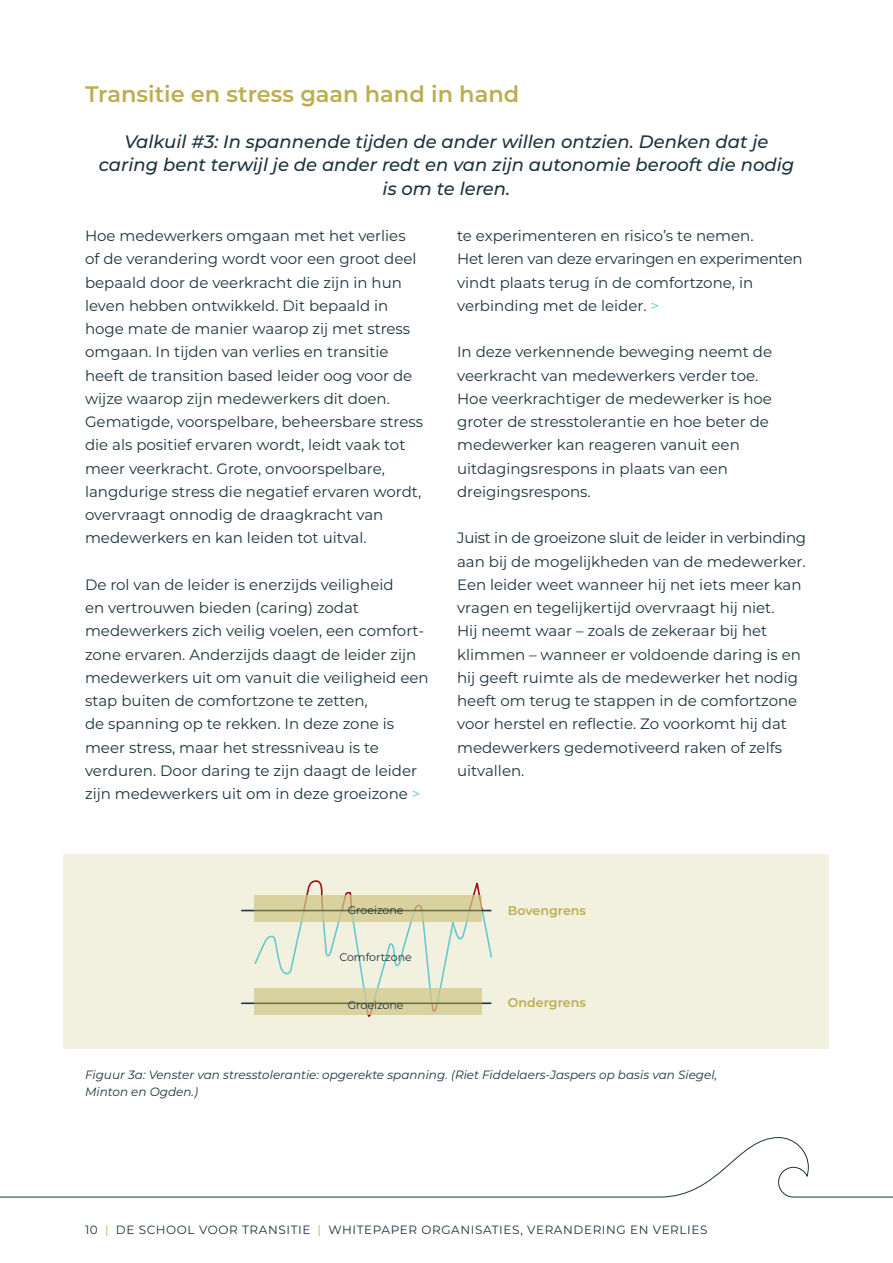
<style>
.page{position:relative;width:893px;height:1263px;background:#fff}
.page>*{position:absolute;margin:0;border:0;box-sizing:border-box;transform-origin:0 0}
.t1{font:600 22.5px "Montserrat";color:#bcae4f}
.t2{font:italic 500 18px/23.2px "Montserrat";color:#1c333d;text-align:center}
.t3{font:15px/23.2px "Montserrat";color:#1c333d}
.t4{font:600 12.6px "Montserrat";color:#bcae4f}
.t5{font:italic 12px/16.5px "Montserrat";color:#1c333d}
.t6{font:12px "Montserrat";letter-spacing:.05em;color:#1c333d}
.t7{font:11.1px "Montserrat";color:#1c333d}
.s1{color:#65c8ca}
.s2{color:#bcae4f}
</style>
<div class="page">
<div style="left:64px;top:855px;width:765px;height:194px;background:#f2f0df"></div>
<svg style="left:0;top:1137px;width:893px;height:61px"></svg>
<svg style="left:253px;top:854px;width:240px;height:163px"></svg>
<hr style="left:241px;top:910px;width:250px;height:1px;background:#1c333d">
<svg style="left:255px;top:895px;width:227px;height:27px;fill:#dad29e"></svg>
<hr style="left:241px;top:1002px;width:250px;height:2px;background:#1c333d">
<svg style="left:255px;top:988px;width:227px;height:27px;fill:#dad29e"></svg>
<h1 class="t1" style="left:85px;top:78px;width:436px">Transitie en stress gaan hand in hand</h1>
<p class="t2" style="left:99px;top:129px;width:697px">Valkuil #3: In spannende tijden de ander willen ontzien. Denken dat je caring bent terwijl je de ander redt en van zijn autonomie berooft die nodig is om te leren.</p>
<p class="t3" style="left:85px;top:224px;width:339px">Hoe medewerkers omgaan met het verlies of de verandering wordt voor een groot deel bepaald door de veerkracht die zijn in hun leven hebben ontwikkeld. Dit bepaald in hoge mate de manier waarop zij met stress omgaan. In tijden van verlies en transitie heeft de transition based leider oog voor de wijze waarop zijn medewerkers dit doen.<br>Gematigde, voorspelbare, beheersbare stress die als positief ervaren wordt, leidt vaak tot meer veerkracht. Grote, onvoorspelbare, langdurige stress die negatief ervaren wordt, overvraagt onnodig de draagkracht van medewerkers en kan leiden tot uitval.</p>
<p class="t3" style="left:85px;top:572px;width:345px">De rol van de leider is enerzijds veiligheid<br>en vertrouwen bieden (caring) zodat medewerkers zich veilig voelen, een comfort&shy;zone ervaren. Anderzijds daagt de leider zijn medewerkers uit om vanuit die veiligheid een stap buiten de comfortzone te zetten,<br>de spanning op te rekken. In deze zone is meer stress, maar het stressniveau is te verduren. Door daring te zijn daagt de leider zijn medewerkers uit om in deze groeizone <span class="s1">&gt;</span></p>
<p class="t3" style="left:457px;top:224px;width:347px">te experimenteren en risico’s te nemen.<br>Het leren van deze ervaringen en experimenten vindt plaats terug ín de comfortzone, in verbinding met de leider. <span class="s1">&gt;</span></p>
<p class="t3" style="left:457px;top:340px;width:316px">In deze verkennende beweging neemt de veerkracht van medewerkers verder toe.<br>Hoe veerkrachtiger de medewerker is hoe groter de stresstolerantie en hoe beter de medewerker kan reageren vanuit een uitdagingsrespons in plaats van een dreigingsrespons.</p>
<p class="t3" style="left:457px;top:526px;width:351px">Juist in de groeizone sluit de leider in verbinding aan bij de mogelijkheden van de medewerker.<br>Een leider weet wanneer hij net iets meer kan vragen en tegelijkertijd overvraagt hij niet.<br>Hij neemt waar – zoals de zekeraar bij het klimmen – wanneer er voldoende daring is en hij geeft ruimte als de medewerker het nodig heeft om terug te stappen in de comfortzone voor herstel en reflectie. Zo voorkomt hij dat medewerkers gedemotiveerd raken of zelfs uitvallen.</p>
<p class="t7" style="left:348px;top:902px;width:57px">Groeizone</p>
<p class="t7" style="left:339px;top:950px;width:74px">Comfortzone</p>
<p class="t7" style="left:348px;top:997px;width:57px">Groeizone</p>
<p class="t4" style="left:508px;top:902px;width:80px">Bovengrens</p>
<p class="t4" style="left:508px;top:993px;width:79px">Ondergrens</p>
<p class="t5" style="left:85px;top:1066px;width:634px">Figuur 3a: Venster van stresstolerantie: opgerekte spanning. (Riet Fiddelaers-Jaspers op basis van Siegel,<br>Minton en Ogden.)</p>
<p class="t6" style="left:85px;top:1222px;width:624px">10 <span class="s2">|</span> DE SCHOOL VOOR TRANSITIE <span class="s2">|</span> WHITEPAPER ORGANISATIES, VERANDERING EN VERLIES</p>
</div>
